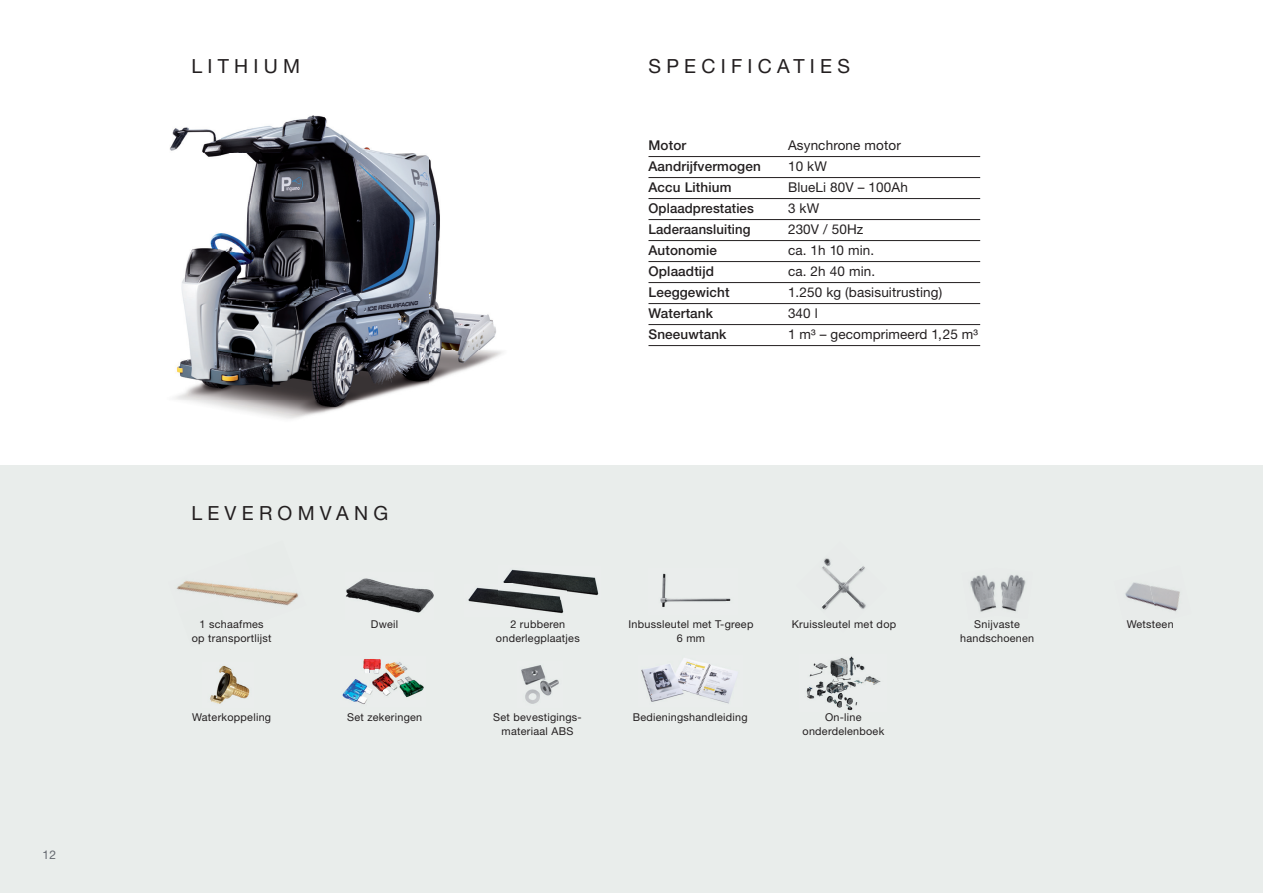
<style>
.page{position:relative;width:1263px;height:893px;background:#fff}
.page>*{position:absolute;margin:0;border:0;box-sizing:border-box;transform-origin:0 0}
.t1{font:19.5px "Helvetica Neue LT Std";letter-spacing:.27em;color:#231f20}
.t2{font:13.5px "Helvetica Neue LT Std";letter-spacing:.01em;color:#231f20}
.t3{font:500 13.5px "Helvetica Neue LT Std";letter-spacing:.01em;color:#231f20}
.t4{font:12px "Helvetica Neue LT Std";color:#64686f}
.t5{font:10.8px/13.5px "Helvetica Neue LT Std";letter-spacing:.025em;color:#231f20;text-align:center}
</style>
<div class="page">
<div style="left:0;top:466px;width:1263px;height:427px;background:#e9edeb"></div>
<img style="left:210px;top:665px;width:40px;height:39px">
<img style="left:660px;top:573px;width:71px;height:34px">
<img style="left:521px;top:665px;width:38px;height:39px">
<img style="left:970px;top:575px;width:56px;height:37px">
<img style="left:992px;top:575px;width:12px;height:37px">
<img style="left:823px;top:558px;width:8px;height:6px">
<img style="left:842px;top:566px;width:24px;height:42px">
<img style="left:822px;top:564px;width:20px;height:23px">
<img style="left:821px;top:587px;width:44px;height:23px">
<img style="left:641px;top:658px;width:96px;height:46px">
<img style="left:342px;top:659px;width:82px;height:45px">
<img style="left:1158px;top:587px;width:22px;height:25px">
<img style="left:1125px;top:582px;width:33px;height:25px">
<img style="left:346px;top:578px;width:87px;height:35px">
<img style="left:806px;top:656px;width:75px;height:55px">
<img style="left:169px;top:115px;width:334px;height:304px">
<img style="left:515px;top:599px;width:49px;height:15px">
<img style="left:468px;top:587px;width:47px;height:20px">
<img style="left:550px;top:573px;width:49px;height:23px">
<img style="left:503px;top:569px;width:47px;height:15px">
<img style="left:499px;top:584px;width:67px;height:15px">
<img style="left:176px;top:580px;width:30px;height:14px">
<img style="left:206px;top:583px;width:35px;height:13px">
<img style="left:218px;top:587px;width:38px;height:14px">
<img style="left:256px;top:588px;width:43px;height:18px">
<hr style="left:648px;top:156px;width:332px;height:1px;background:#231f20">
<hr style="left:648px;top:177px;width:332px;height:1px;background:#231f20">
<hr style="left:648px;top:198px;width:332px;height:1px;background:#231f20">
<hr style="left:648px;top:219px;width:332px;height:1px;background:#231f20">
<hr style="left:648px;top:240px;width:332px;height:1px;background:#231f20">
<hr style="left:648px;top:261px;width:332px;height:1px;background:#231f20">
<hr style="left:648px;top:282px;width:332px;height:1px;background:#231f20">
<hr style="left:648px;top:303px;width:332px;height:1px;background:#231f20">
<hr style="left:648px;top:324px;width:332px;height:1px;background:#231f20">
<hr style="left:648px;top:345px;width:332px;height:1px;background:#231f20">
<p class="t4" style="left:43px;top:847px;width:15px">12</p>
<h1 class="t1" style="left:191px;top:54px;width:110px">LITHIUM</h1>
<h1 class="t1" style="left:191px;top:501px;width:198px">LEVEROMVANG</h1>
<h1 class="t1" style="left:648px;top:54px;width:203px">SPECIFICATIES</h1>
<p class="t3" style="left:648px;top:137px;width:39px">Motor</p>
<p class="t2" style="left:788px;top:137px;width:114px">Asynchrone motor</p>
<p class="t3" style="left:648px;top:158px;width:114px">Aandrijfvermogen</p>
<p class="t2" style="left:788px;top:158px;width:40px">10 kW</p>
<p class="t3" style="left:648px;top:179px;width:84px">Accu Lithium</p>
<p class="t2" style="left:788px;top:179px;width:121px">BlueLi 80V – 100Ah</p>
<p class="t3" style="left:648px;top:200px;width:107px">Oplaadprestaties</p>
<p class="t2" style="left:788px;top:200px;width:33px">3 kW</p>
<p class="t3" style="left:648px;top:221px;width:104px">Laderaansluiting</p>
<p class="t2" style="left:788px;top:221px;width:77px">230V / 50Hz</p>
<p class="t3" style="left:648px;top:242px;width:70px">Autonomie</p>
<p class="t2" style="left:788px;top:242px;width:88px">ca. 1h 10 min.</p>
<p class="t3" style="left:648px;top:263px;width:67px">Oplaadtijd</p>
<p class="t2" style="left:788px;top:263px;width:89px">ca. 2h 40 min.</p>
<p class="t3" style="left:648px;top:284px;width:83px">Leeggewicht</p>
<p class="t2" style="left:788px;top:284px;width:156px">1.250 kg (basisuitrusting)</p>
<p class="t3" style="left:648px;top:305px;width:66px">Watertank</p>
<p class="t2" style="left:788px;top:305px;width:31px">340 l</p>
<p class="t3" style="left:648px;top:326px;width:79px">Sneeuwtank</p>
<p class="t2" style="left:788px;top:326px;width:191px">1 m³ – gecomprimeerd 1,25 m³</p>
<p class="t5" style="left:192px;top:617px;width:81px">1 schaafmes<br>op transportlijst</p>
<p class="t5" style="left:192px;top:710px;width:81px">Waterkoppeling</p>
<p class="t5" style="left:371px;top:617px;width:29px">Dweil</p>
<p class="t5" style="left:628px;top:617px;width:127px">Inbussleutel met T-greep</p>
<p class="t5" style="left:792px;top:617px;width:106px">Kruissleutel met dop</p>
<p class="t5" style="left:677px;top:631px;width:30px">6 mm</p>
<p class="t5" style="left:496px;top:617px;width:85px">2 rubberen onderlegplaatjes</p>
<p class="t5" style="left:347px;top:710px;width:77px">Set zekeringen</p>
<p class="t5" style="left:493px;top:710px;width:90px">Set bevestigings&shy;materiaal ABS</p>
<p class="t5" style="left:633px;top:710px;width:117px">Bedieningshandleiding</p>
<p class="t5" style="left:802px;top:710px;width:83px">On-line onderdelenboek</p>
<p class="t5" style="left:974px;top:617px;width:47px">Snijvaste</p>
<p class="t5" style="left:1127px;top:617px;width:48px">Wetsteen</p>
<p class="t5" style="left:960px;top:631px;width:76px">handschoenen</p>
</div>
